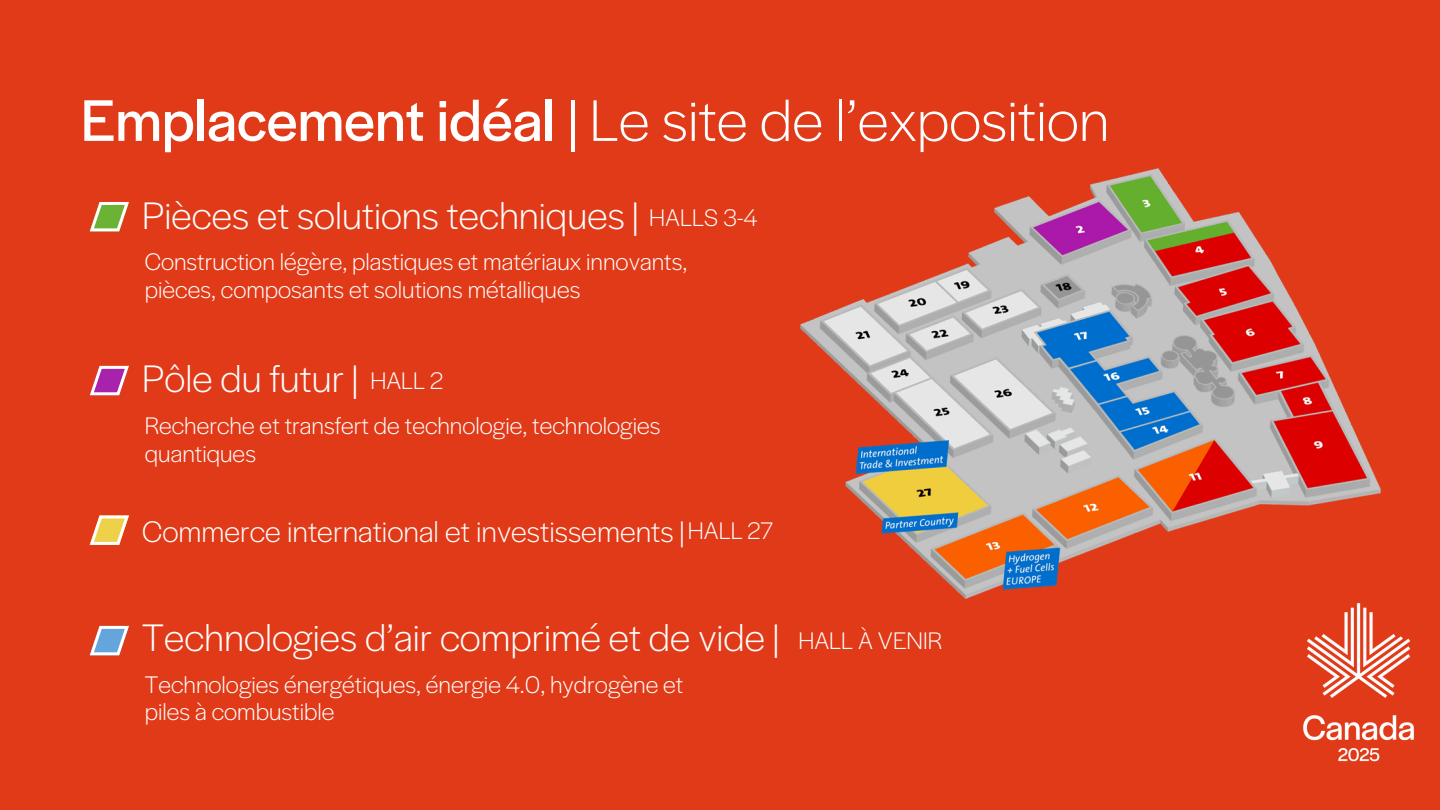
<style>
.page{position:relative;width:1440px;height:810px;background:#e13a18}
.page>*{position:absolute;margin:0;border:0;box-sizing:border-box;transform-origin:0 0}
.t1{font:300 61.1px "Halyard Display";color:#fff}
.t2{font:300 40px "Halyard Display";color:#fff}
.t3{font:300 31px "Halyard Display";color:#fff}
.t4{font:300 25px/27.8px "Halyard Display";color:#fff}
.s1{font-weight:400}
</style>
<div class="page">
<img style="left:1303px;top:603px;width:111px;height:159px">
<svg style="left:90px;top:202px;width:39px;height:29px"></svg>
<svg style="left:90px;top:366px;width:39px;height:29px"></svg>
<svg style="left:90px;top:515px;width:39px;height:30px"></svg>
<svg style="left:90px;top:626px;width:39px;height:29px"></svg>
<img style="left:801px;top:168px;width:579px;height:431px">
<h1 class="t1" style="left:81px;top:76px;width:1030px"><span class="s1">Emplacement idéal</span> | Le site de l’exposition</h1>
<h2 class="t2" style="left:142px;top:186px;width:498px">Pièces et solutions techniques |</h2>
<h4 class="t4" style="left:145px;top:247px;width:544px">Construction légère, plastiques et matériaux innovants, pièces, composants et solutions métalliques</h4>
<p class="t4" style="left:649px;top:203px;width:110px">HALLS 3-4</p>
<h2 class="t2" style="left:142px;top:350px;width:217px">Pôle du futur |</h2>
<h4 class="t4" style="left:145px;top:410px;width:517px">Recherche et transfert de technologie, technologies quantiques</h4>
<p class="t4" style="left:370px;top:365px;width:74px">HALL 2</p>
<h3 class="t3" style="left:142px;top:509px;width:543px">Commerce international et investissements |</h3>
<h4 class="t4" style="left:688px;top:515px;width:87px">HALL 27</h4>
<p class="t2" style="left:142px;top:609px;width:638px">Technologies d’air comprimé et de vide |</p>
<h2 class="t4" style="left:145px;top:669px;width:540px">Technologies énergétiques, énergie 4.0, hydrogène et piles à combustible</h2>
<h4 class="t4" style="left:798px;top:625px;width:145px">HALL À VENIR</h4>
</div>
